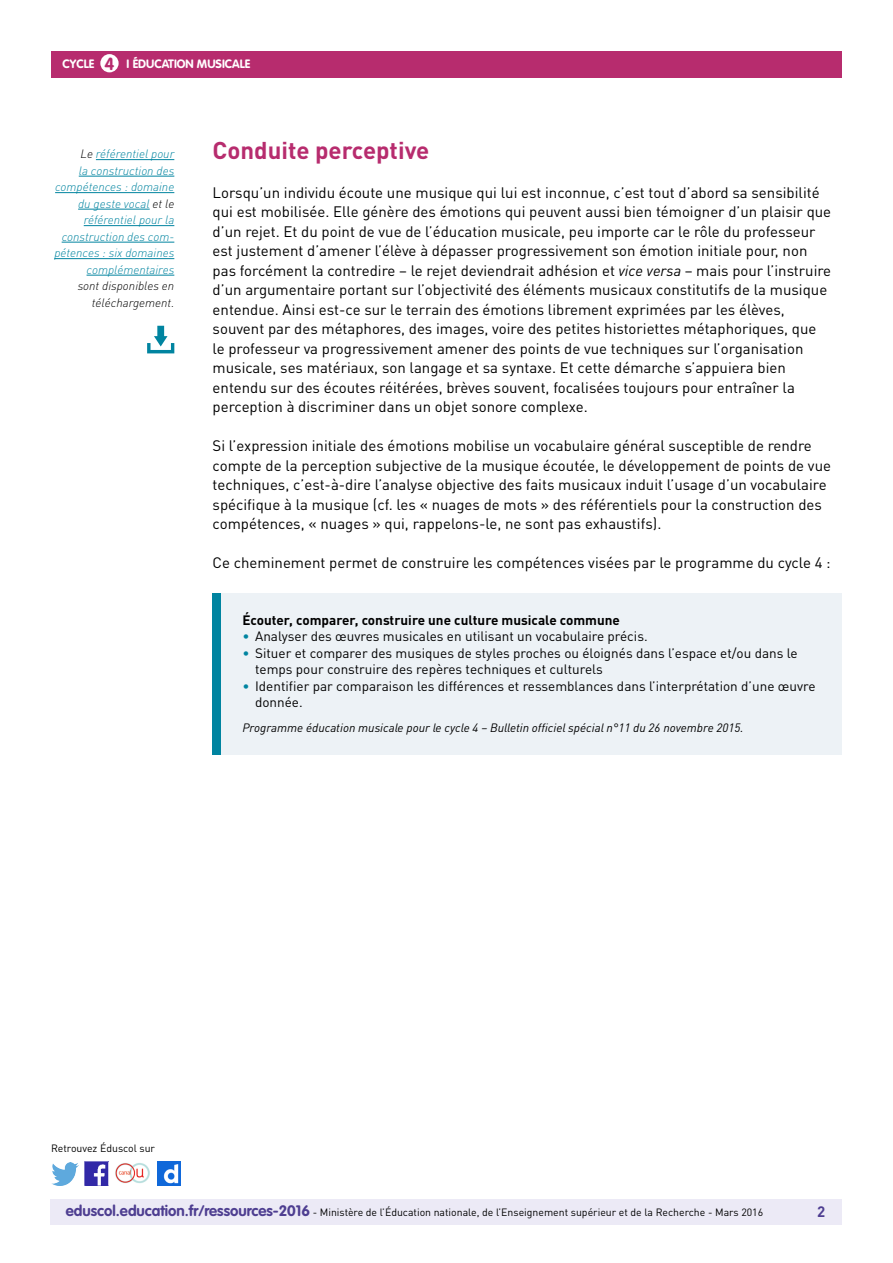
<style>
.page{position:relative;width:893px;height:1263px;background:#fff}
.page>*{position:absolute;margin:0;border:0;box-sizing:border-box;transform-origin:0 0}
._03_Titre_de_niveau{font:700 24px "DIN Pro";color:#b72c6e}
.t1{font:700 17.25px "VAG Rounded Std";color:#b72c6e}
._06_Texte_courant{font:15px/19.5px "DIN Pro";color:#000}
.t2{font:700 15px "DIN Pro";color:#4e3e91}
.t3{font:13.5px/16.5px "DIN Pro";color:#000}
._16_Texte_info_conte{font:700 13.5px "DIN Pro";color:#000}
._07_Texte_en_marge{font:italic 300 12px/16.5px "DIN Pro";color:#0084a0;text-align:right}
._06_Texte_courant-2{font:italic 12px "DIN Pro";color:#000}
._07_Texte_en_marge-2{font:italic 300 12px/16.5px "DIN Pro";color:#000;text-align:right}
.t4{font:700 12px "VAG Rounded Std";color:#fff}
.t5{font:10.5px "DIN Pro";color:#000}
.s1{color:#000}
.s2{font-style:italic}
.s3{color:#0084a0}
.s4{font-family:"VAG Rounded Std";font-weight:700;font-size:15px;color:#4e3e91}
</style>
<div class="page">
<div style="left:50px;top:1199px;width:791px;height:26px;background:#eceaf6"></div>
<div style="left:51px;top:51px;width:791px;height:27px;background:#b72c6e"></div>
<div style="left:100px;top:54px;width:19px;height:18px;background:#fff;border-radius:50%"></div>
<img style="left:85px;top:1162px;width:23px;height:23px">
<img style="left:51px;top:1163px;width:28px;height:22px">
<img style="left:158px;top:1162px;width:22px;height:23px">
<img style="left:115px;top:1163px;width:35px;height:20px">
<div style="left:213px;top:593px;width:629px;height:162px;background:#edf2f6"></div>
<div style="left:213px;top:593px;width:8px;height:162px;background:#0084a0"></div>
<hr style="left:96px;top:159px;width:78px;height:1px;background:#0084a0">
<hr style="left:79px;top:176px;width:95px;height:1px;background:#0084a0">
<hr style="left:55px;top:192px;width:119px;height:1px;background:#0084a0">
<hr style="left:78px;top:209px;width:72px;height:1px;background:#0084a0">
<hr style="left:84px;top:225px;width:90px;height:1px;background:#0084a0">
<hr style="left:62px;top:242px;width:112px;height:1px;background:#0084a0">
<hr style="left:54px;top:258px;width:120px;height:1px;background:#0084a0">
<hr style="left:87px;top:275px;width:87px;height:1px;background:#0084a0">
<svg style="left:147px;top:326px;width:27px;height:27px"></svg>
<p class="t4" style="left:63px;top:57px;width:33px">CYCLE</p>
<p class="t4" style="left:127px;top:57px;width:125px">I ÉDUCATION MUSICALE</p>
<p class="t1" style="left:105px;top:53px;width:11px">4</p>
<p class="_07_Texte_en_marge" style="left:54px;top:145px;width:121px"><span class="s1">Le</span> référentiel pour<br>la construction des compétences : domaine du geste vocal <span class="s1">et le </span>référentiel pour la construction des com&shy;pétences : six domaines complémentaires</p>
<p class="_07_Texte_en_marge-2" style="left:78px;top:277px;width:98px">sont disponibles en téléchargement.</p>
<p class="_03_Titre_de_niveau" style="left:213px;top:134px;width:218px">Conduite perceptive</p>
<p class="_06_Texte_courant" style="left:213px;top:182px;width:620px">Lorsqu’un individu écoute une musique qui lui est inconnue, c’est tout d’abord sa sensibilité qui est mobilisée. Elle génère des émotions qui peuvent aussi bien témoigner d’un plaisir que d’un rejet. Et du point de vue de l’éducation musicale, peu importe car le rôle du professeur est justement d’amener l’élève à dépasser progressivement son émotion initiale pour, non pas forcément la contredire – le rejet deviendrait adhésion et <span class="s2">vice versa</span> – mais pour l’instruire d’un argumentaire portant sur l’objectivité des éléments musicaux constitutifs de la musique entendue. Ainsi est-ce sur le terrain des émotions librement exprimées par les élèves, souvent par des métaphores, des images, voire des petites historiettes métaphoriques, que le professeur va progressivement amener des points de vue techniques sur l’organisation musicale, ses matériaux, son langage et sa syntaxe. Et cette démarche s’appuiera bien entendu sur des écoutes réitérées, brèves souvent, focalisées toujours pour entraîner la perception à discriminer dans un objet sonore complexe.</p>
<p class="_06_Texte_courant" style="left:213px;top:436px;width:620px">Si l’expression initiale des émotions mobilise un vocabulaire général susceptible de rendre compte de la perception subjective de la musique écoutée, le développement de points de vue techniques, c’est-à-dire l’analyse objective des faits musicaux induit l’usage d’un vocabulaire spécifique à la musique (cf. les « nuages de mots » des référentiels pour la construction des compétences, « nuages » qui, rappelons-le, ne sont pas exhaustifs).</p>
<p class="_06_Texte_courant" style="left:213px;top:553px;width:620px">Ce cheminement permet de construire les compétences visées par le programme du cycle 4 :</p>
<p class="_16_Texte_info_conte" style="left:242px;top:611px;width:379px">Écouter, comparer, construire une culture musicale commune</p>
<p class="t3" style="left:242px;top:628px;width:407px"><span class="s3">•</span> Analyser des œuvres musicales en utilisant un vocabulaire précis.</p>
<p class="t3" style="left:255px;top:644px;width:544px;text-indent:-13px"><span class="s3">•</span> Situer et comparer des musiques de styles proches ou éloignés dans l’espace et/ou dans le temps pour construire des repères techniques et culturels</p>
<p class="t3" style="left:255px;top:677px;width:562px;text-indent:-13px"><span class="s3">•</span> Identifier par comparaison les différences et ressemblances dans l’interprétation d’une œuvre donnée.</p>
<p class="_06_Texte_courant-2" style="left:242px;top:720px;width:503px">Programme éducation musicale pour le cycle 4 – Bulletin officiel spécial n°11 du 26 novembre 2015.</p>
<p class="t5" style="left:51px;top:1141px;width:106px">Retrouvez Éduscol sur</p>
<p class="t5" style="left:66px;top:1205px;width:699px"><span class="s4">eduscol.education.fr/ressources-2016</span> - Ministère de l’Éducation nationale, de l’Enseignement supérieur et de la Recherche - Mars 2016</p>
<p class="t2" style="left:817px;top:1201px;width:10px">2</p>
</div>
